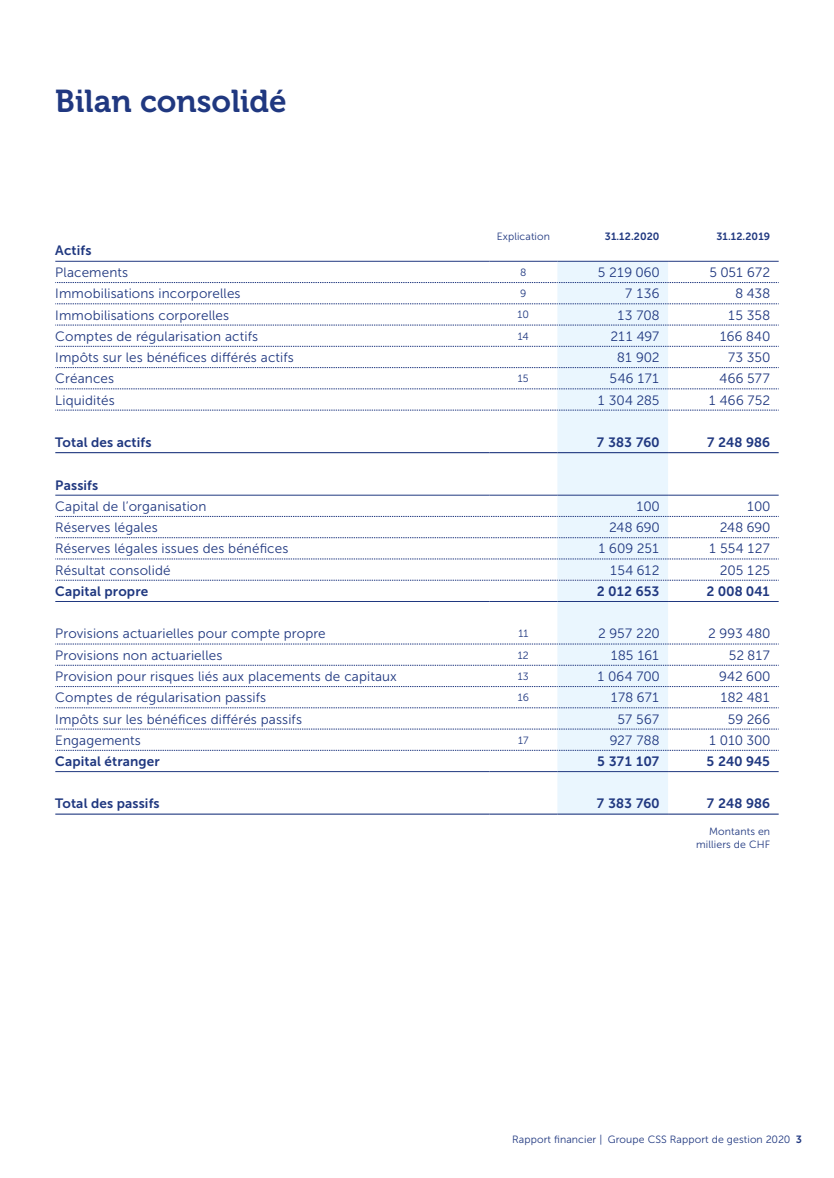
<style>
.page{position:relative;width:834px;height:1178px;background:#fff}
.page>*{position:absolute;margin:0;border:0;box-sizing:border-box;transform-origin:0 0}
.t1{font:31.5px "Museo 700";color:#203880}
.t2{font:13.5px "Museo Sans 300";letter-spacing:.01em;color:#203880}
.t3{font:13.5px "Museo Sans 700";letter-spacing:.01em;color:#203880}
.t4{font:10.5px/13.5px "Museo Sans 300";letter-spacing:.01em;color:#203880;text-align:right}
.t5{font:10.5px "Museo Sans 700";letter-spacing:.01em;color:#203880}
.s1{font-family:"Museo Sans 700"}
</style>
<div class="page">
<div style="left:557px;top:262px;width:111px;height:551px;background:#eaf6fe"></div>
<hr style="left:557px;top:261px;width:111px;height:1px;background:#203880">
<hr style="left:557px;top:452px;width:111px;height:1px;background:#203880">
<hr style="left:557px;top:495px;width:111px;height:1px;background:#203880">
<hr style="left:557px;top:601px;width:111px;height:1px;background:#203880">
<hr style="left:557px;top:771px;width:111px;height:1px;background:#203880">
<hr style="left:557px;top:813px;width:111px;height:2px;background:#203880">
<hr style="left:55px;top:261px;width:434px;height:1px;background:#203880">
<hr style="left:489px;top:261px;width:68px;height:1px;background:#203880">
<hr style="left:668px;top:261px;width:110px;height:1px;background:#203880">
<svg style="left:55px;top:282px;width:723px;height:1px"></svg>
<svg style="left:55px;top:304px;width:722px;height:1px"></svg>
<svg style="left:55px;top:325px;width:723px;height:1px"></svg>
<svg style="left:55px;top:346px;width:723px;height:1px"></svg>
<svg style="left:55px;top:367px;width:723px;height:1px"></svg>
<svg style="left:55px;top:389px;width:722px;height:1px"></svg>
<svg style="left:55px;top:410px;width:723px;height:1px"></svg>
<hr style="left:55px;top:452px;width:434px;height:1px;background:#203880">
<hr style="left:489px;top:452px;width:68px;height:1px;background:#203880">
<hr style="left:668px;top:452px;width:110px;height:1px;background:#203880">
<hr style="left:55px;top:495px;width:434px;height:1px;background:#203880">
<hr style="left:489px;top:495px;width:68px;height:1px;background:#203880">
<hr style="left:668px;top:495px;width:110px;height:1px;background:#203880">
<svg style="left:55px;top:516px;width:723px;height:1px"></svg>
<svg style="left:55px;top:537px;width:723px;height:1px"></svg>
<svg style="left:55px;top:559px;width:722px;height:1px"></svg>
<svg style="left:55px;top:580px;width:723px;height:1px"></svg>
<hr style="left:55px;top:601px;width:434px;height:1px;background:#203880">
<hr style="left:489px;top:601px;width:68px;height:1px;background:#203880">
<hr style="left:668px;top:601px;width:110px;height:1px;background:#203880">
<svg style="left:55px;top:644px;width:723px;height:1px"></svg>
<svg style="left:55px;top:665px;width:723px;height:1px"></svg>
<svg style="left:55px;top:686px;width:723px;height:1px"></svg>
<svg style="left:55px;top:707px;width:723px;height:1px"></svg>
<svg style="left:55px;top:729px;width:723px;height:1px"></svg>
<svg style="left:55px;top:750px;width:723px;height:1px"></svg>
<hr style="left:55px;top:771px;width:434px;height:1px;background:#203880">
<hr style="left:489px;top:771px;width:68px;height:1px;background:#203880">
<hr style="left:668px;top:771px;width:110px;height:1px;background:#203880">
<hr style="left:55px;top:813px;width:434px;height:2px;background:#203880">
<hr style="left:489px;top:813px;width:68px;height:2px;background:#203880">
<hr style="left:668px;top:813px;width:110px;height:2px;background:#203880">
<h1 class="t1" style="left:55px;top:84px;width:233px">Bilan consolidé</h1>
<p class="t3" style="left:55px;top:243px;width:38px">Actifs</p>
<p class="t4" style="left:496px;top:230px;width:55px">Explication</p>
<p class="t5" style="left:604px;top:231px;width:56px">31.12.2020</p>
<p class="t5" style="left:716px;top:231px;width:55px">31.12.2019</p>
<p class="t2" style="left:55px;top:265px;width:74px">Placements</p>
<p class="t4" style="left:520px;top:266px;width:8px">8</p>
<p class="t2" style="left:598px;top:265px;width:63px">5 219 060</p>
<p class="t2" style="left:709px;top:265px;width:62px">5 051 672</p>
<p class="t2" style="left:55px;top:286px;width:187px">Immobilisations incorporelles</p>
<p class="t4" style="left:520px;top:287px;width:8px">9</p>
<p class="t2" style="left:624px;top:286px;width:36px">7 136</p>
<p class="t2" style="left:735px;top:286px;width:36px">8 438</p>
<p class="t2" style="left:55px;top:308px;width:175px">Immobilisations corporelles</p>
<p class="t4" style="left:517px;top:308px;width:13px">10</p>
<p class="t2" style="left:617px;top:308px;width:44px">13 708</p>
<p class="t2" style="left:727px;top:308px;width:44px">15 358</p>
<p class="t2" style="left:55px;top:329px;width:204px">Comptes de régularisation actifs</p>
<p class="t4" style="left:517px;top:329px;width:13px">14</p>
<p class="t2" style="left:610px;top:329px;width:51px">211 497</p>
<p class="t2" style="left:719px;top:329px;width:52px">166 840</p>
<p class="t2" style="left:55px;top:350px;width:240px">Impôts sur les bénéfices différés actifs</p>
<p class="t2" style="left:617px;top:350px;width:44px">81 902</p>
<p class="t2" style="left:727px;top:350px;width:44px">73 350</p>
<p class="t2" style="left:55px;top:371px;width:60px">Créances</p>
<p class="t4" style="left:518px;top:372px;width:12px">15</p>
<p class="t2" style="left:609px;top:371px;width:51px">546 171</p>
<p class="t2" style="left:719px;top:371px;width:52px">466 577</p>
<p class="t2" style="left:55px;top:393px;width:61px">Liquidités</p>
<p class="t2" style="left:597px;top:393px;width:63px">1 304 285</p>
<p class="t2" style="left:708px;top:393px;width:63px">1 466 752</p>
<p class="t3" style="left:55px;top:435px;width:98px">Total des actifs</p>
<p class="t3" style="left:596px;top:435px;width:64px">7 383 760</p>
<p class="t3" style="left:706px;top:435px;width:65px">7 248 986</p>
<p class="t3" style="left:55px;top:477px;width:44px">Passifs</p>
<p class="t2" style="left:55px;top:499px;width:153px">Capital de l’organisation</p>
<p class="t2" style="left:636px;top:499px;width:25px">100</p>
<p class="t2" style="left:746px;top:499px;width:25px">100</p>
<p class="t2" style="left:55px;top:520px;width:104px">Réserves légales</p>
<p class="t2" style="left:609px;top:520px;width:52px">248 690</p>
<p class="t2" style="left:719px;top:520px;width:52px">248 690</p>
<p class="t2" style="left:55px;top:541px;width:234px">Réserves légales issues des bénéfices</p>
<p class="t2" style="left:598px;top:541px;width:63px">1 609 251</p>
<p class="t2" style="left:708px;top:541px;width:63px">1 554 127</p>
<p class="t2" style="left:55px;top:563px;width:117px">Résultat consolidé</p>
<p class="t2" style="left:609px;top:563px;width:51px">154 612</p>
<p class="t2" style="left:719px;top:563px;width:52px">205 125</p>
<p class="t3" style="left:55px;top:584px;width:94px">Capital propre</p>
<p class="t3" style="left:597px;top:584px;width:64px">2 012 653</p>
<p class="t3" style="left:706px;top:584px;width:65px">2 008 041</p>
<p class="t2" style="left:55px;top:626px;width:272px">Provisions actuarielles pour compte propre</p>
<p class="t4" style="left:518px;top:627px;width:11px">11</p>
<p class="t2" style="left:598px;top:626px;width:63px">2 957 220</p>
<p class="t2" style="left:708px;top:626px;width:63px">2 993 480</p>
<p class="t2" style="left:55px;top:648px;width:168px">Provisions non actuarielles</p>
<p class="t4" style="left:518px;top:648px;width:12px">12</p>
<p class="t2" style="left:610px;top:648px;width:51px">185 161</p>
<p class="t2" style="left:728px;top:648px;width:43px">52 817</p>
<p class="t2" style="left:55px;top:669px;width:343px">Provision pour risques liés aux placements de capitaux</p>
<p class="t4" style="left:518px;top:669px;width:12px">13</p>
<p class="t2" style="left:597px;top:669px;width:64px">1 064 700</p>
<p class="t2" style="left:719px;top:669px;width:53px">942 600</p>
<p class="t2" style="left:55px;top:690px;width:212px">Comptes de régularisation passifs</p>
<p class="t4" style="left:517px;top:691px;width:13px">16</p>
<p class="t2" style="left:610px;top:690px;width:50px">178 671</p>
<p class="t2" style="left:720px;top:690px;width:51px">182 481</p>
<p class="t2" style="left:55px;top:711px;width:248px">Impôts sur les bénéfices différés passifs</p>
<p class="t2" style="left:617px;top:711px;width:44px">57 567</p>
<p class="t2" style="left:727px;top:711px;width:44px">59 266</p>
<p class="t2" style="left:55px;top:733px;width:87px">Engagements</p>
<p class="t4" style="left:518px;top:733px;width:12px">17</p>
<p class="t2" style="left:609px;top:733px;width:51px">927 788</p>
<p class="t2" style="left:708px;top:733px;width:63px">1 010 300</p>
<p class="t3" style="left:55px;top:754px;width:106px">Capital étranger</p>
<p class="t3" style="left:597px;top:754px;width:64px">5 371 107</p>
<p class="t3" style="left:706px;top:754px;width:65px">5 240 945</p>
<p class="t3" style="left:55px;top:796px;width:106px">Total des passifs</p>
<p class="t3" style="left:596px;top:796px;width:64px">7 383 760</p>
<p class="t3" style="left:706px;top:796px;width:65px">7 248 986</p>
<p class="t4" style="left:696px;top:824px;width:75px">Montants en milliers de CHF</p>
<p class="t4" style="left:512px;top:1133px;width:291px">Rapport financier | Groupe CSS Rapport de gestion 2020 <span class="s1">3</span></p>
</div>
